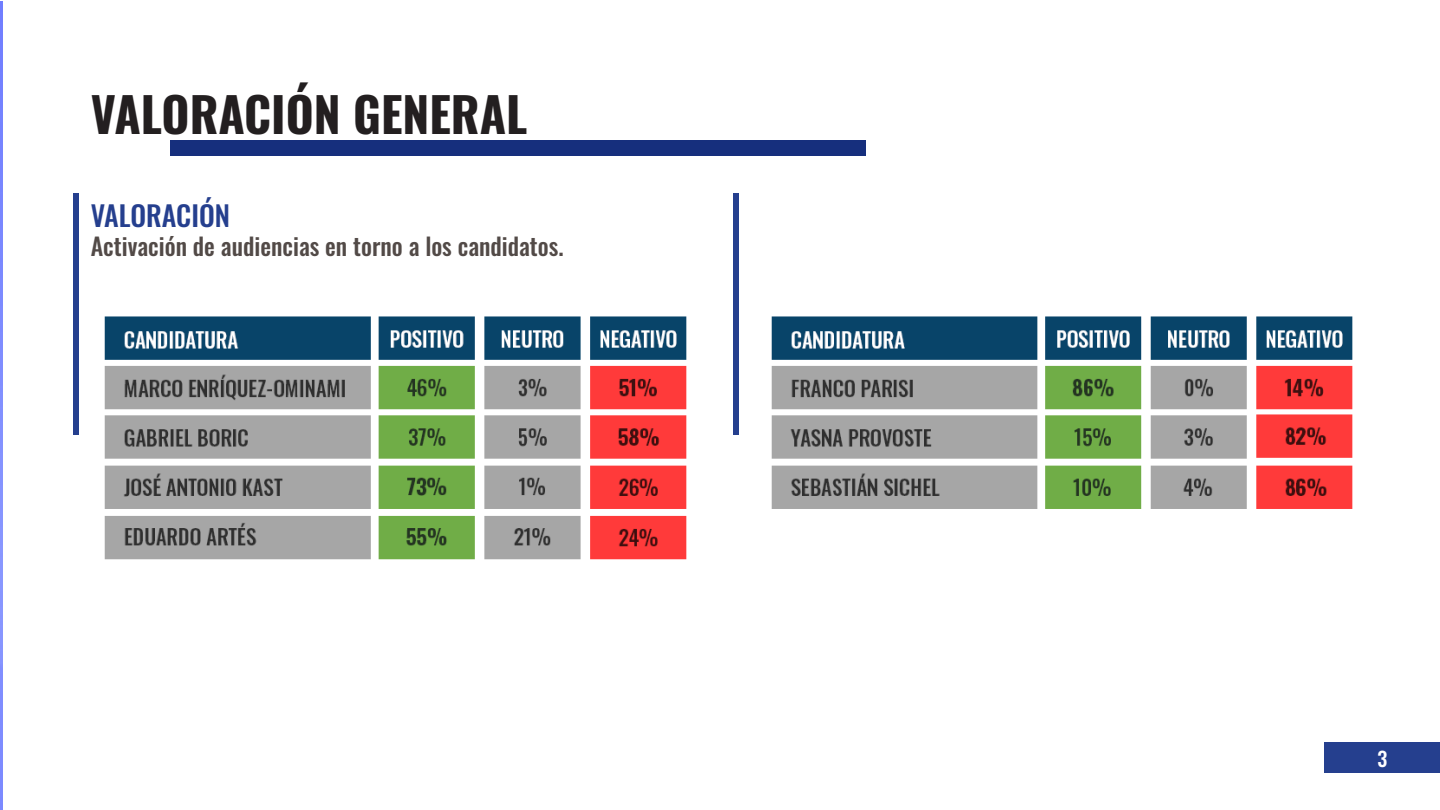
<style>
.page{position:relative;width:1440px;height:810px;background:#fff}
.page>*{position:absolute;margin:0;border:0;box-sizing:border-box;transform-origin:0 0}
.t1{font:700 48px "Oswald";color:#231f20}
.t2{font:500 28px "Oswald";color:#253f8e}
.t3{font:500 24px "Oswald";color:#524a47}
.t4{font:500 20px "Oswald";color:#fff}
</style>
<div class="page">
<div style="left:170px;top:140px;width:695px;height:16px;background:#162f7d"></div>
<div style="left:73px;top:194px;width:5px;height:241px;background:#253f8e"></div>
<div style="left:733px;top:194px;width:5px;height:241px;background:#253f8e"></div>
<div style="left:1325px;top:743px;width:115px;height:30px;background:#253f8e"></div>
<img style="left:104px;top:316px;width:583px;height:244px">
<img style="left:771px;top:316px;width:582px;height:193px">
<p class="t1" style="left:91px;top:89px;width:438px">VALORACIÓN GENERAL</p>
<p class="t2" style="left:91px;top:201px;width:141px">VALORACIÓN</p>
<p class="t3" style="left:91px;top:234px;width:474px">Activación de audiencias en torno a los candidatos.</p>
<p class="t4" style="left:1377px;top:748px;width:11px">3</p>
</div>
